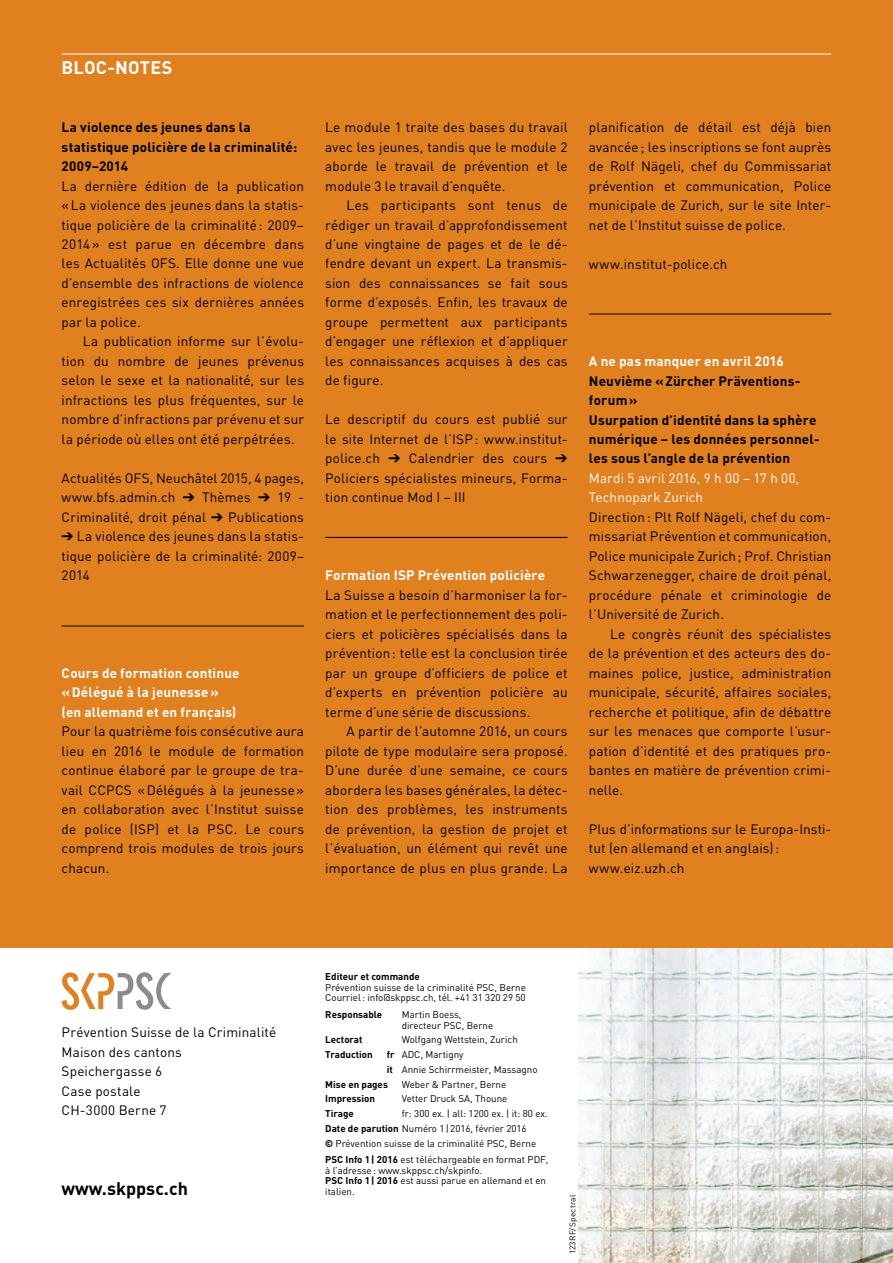
<style>
.page{position:relative;width:893px;height:1263px;background:#fff}
.page>*{position:absolute;margin:0;border:0;box-sizing:border-box;transform-origin:0 0}
.t1{font:700 18px "DIN Weber";color:#000}
.t2{font:700 18px "DIN Weber";color:#fff}
.t3{font:13.5px/19.5px "DIN Weber";letter-spacing:.01em;color:#000;text-align:justify}
.t4{font:700 13.5px/19.5px "DIN Weber";letter-spacing:.015em;color:#000}
.t5{font:700 13.5px/19.5px "DIN Weber";letter-spacing:.015em;color:#fff}
.t6{font:13.5px/19.5px "DIN Weber";letter-spacing:.01em;color:#fff}
.t7{font:9.75px/10.5px "DIN Weber";color:#000}
.t8{font:700 9.75px "DIN Weber";color:#000}
.t9{font:8.25px "DIN Weber";letter-spacing:.03em;color:#000}
.s1{font-weight:700}
.s2{font-weight:900}
</style>
<div class="page">
<img style="left:578px;top:947px;width:315px;height:316px">
<div style="left:0;top:0;width:893px;height:947px;background:#e0801f"></div>
<hr style="left:62px;top:54px;width:769px;height:1px;background:#fff">
<hr style="left:62px;top:626px;width:242px;height:1px;background:#000">
<hr style="left:325px;top:537px;width:243px;height:1px;background:#000">
<hr style="left:589px;top:314px;width:242px;height:1px;background:#000">
<svg style="left:62px;top:972px;width:110px;height:38px"></svg>
<h1 class="t2" style="left:62px;top:55px;width:66px">BLOC-NOTE</h1>
<h1 class="t2" style="left:162px;top:55px;width:12px">S</h1>
<p class="t4" style="left:62px;top:117px;width:237px">La violence des jeunes dans la statistique policière de la criminalité:<br>2009–2014</p>
<p class="t3" style="left:62px;top:176px;width:244px">La dernière édition de la publication «La violence des jeunes dans la statis&shy;tique policière de la criminalité: 2009– 2014 » est parue en décembre dans les Actualités OFS. Elle donne une vue d’ensemble des infractions de violence enregistrées ces six dernières années par la police.</p>
<p class="t3" style="left:62px;top:332px;width:244px;text-indent:21px">La publication informe sur l’évolu&shy;tion du nombre de jeunes prévenus selon le sexe et la nationalité, sur les infractions les plus fréquentes, sur le nombre d’infractions par prévenu et sur la période où elles ont été perpétrées.</p>
<p class="t3" style="left:62px;top:468px;width:244px;text-align:left">Actualités OFS, Neuchâtel 2015, 4 pages, www.bfs.admin.ch ➔ Thèmes ➔ 19 -<br>Criminalité, droit pénal ➔ Publications</p>
<p class="t3" style="left:62px;top:527px;width:244px">➔ La violence des jeunes dans la statis&shy;tique policière de la criminalité: 2009– 2014</p>
<p class="t5" style="left:62px;top:663px;width:180px">Cours de formation continue «Délégué à la jeunesse» (en allemand et en français)</p>
<p class="t3" style="left:62px;top:721px;width:244px">Pour la quatrième fois consécutive aura lieu en 2016 le module de formation continue élaboré par le groupe de tra&shy;vail CCPCS «Délégués à la jeunesse» en collaboration avec l’Institut suisse de police (ISP) et la PSC. Le cours comprend trois modules de trois jours chacun.</p>
<p class="t3" style="left:325px;top:117px;width:244px">Le module 1 traite des bases du travail avec les jeunes, tandis que le module 2 aborde le travail de prévention et le module 3 le travail d’enquête.</p>
<p class="t3" style="left:325px;top:195px;width:244px;text-indent:21px">Les participants sont tenus de rédiger un travail d’approfondissement d’une vingtaine de pages et de le dé&shy;fendre devant un expert. La transmis&shy;sion des connaissances se fait sous forme d’exposés. Enfin, les travaux de groupe permettent aux participants d’engager une réflexion et d’appliquer les connaissances acquises à des cas de figure.</p>
<p class="t3" style="left:325px;top:410px;width:244px;text-align:left">Le descriptif du cours est publié sur le site Internet de l’ISP: www.institut&shy;police.ch ➔ Calendrier des cours ➔ Policiers spécialistes mineurs, Forma&shy;tion continue Mod I – III</p>
<p class="t5" style="left:325px;top:565px;width:221px">Formation ISP Prévention policière</p>
<p class="t3" style="left:325px;top:585px;width:244px">La Suisse a besoin d’harmoniser la for&shy;mation et le perfectionnement des poli&shy;ciers et policières spécialisés dans la prévention: telle est la conclusion tirée par un groupe d’officiers de police et d’experts en prévention policière au terme d’une série de discussions.</p>
<p class="t3" style="left:325px;top:721px;width:244px;text-indent:21px">A partir de l’automne 2016, un cours pilote de type modulaire sera proposé.<br>D’une durée d’une semaine, ce cours abordera les bases générales, la détec&shy;tion des problèmes, les instruments de prévention, la gestion de projet et l’évaluation, un élément qui revêt une importance de plus en plus grande. La</p>
<p class="t3" style="left:589px;top:117px;width:244px">planification de détail est déjà bien avancée; les inscriptions se font auprès de Rolf Nägeli, chef du Commissariat prévention et communication, Police municipale de Zurich, sur le site Inter&shy;net de l’Institut suisse de police.</p>
<p class="t3" style="left:589px;top:254px;width:140px">www.institut- police.ch</p>
<p class="t5" style="left:589px;top:351px;width:196px">A ne pas manquer en avril 2016</p>
<p class="t4" style="left:589px;top:370px;width:232px">Neuvième «Zürcher Präventions&shy;forum»<br>Usurpation d’identité dans la sphère numérique – les données personnel&shy;les sous l’angle de la prévention</p>
<p class="t6" style="left:589px;top:468px;width:212px">Mardi 5 avril 2016, 9 h 00 – 17 h 00,<br>Technopark Zurich</p>
<p class="t3" style="left:589px;top:507px;width:244px">Direction: Plt Rolf Nägeli, chef du com&shy;missariat Prévention et communication, Police municipale Zurich; Prof. Christian Schwarzenegger, chaire de droit pénal, procédure pénale et criminologie de l’Université de Zurich.</p>
<p class="t3" style="left:589px;top:624px;width:244px;text-indent:21px">Le congrès réunit des spécialistes de la prévention et des acteurs des do&shy;maines police, justice, administration municipale, sécurité, affaires sociales, recherche et politique, afin de débattre sur les menaces que comporte l’usur&shy;pation d’identité et des pratiques pro&shy;bantes en matière de prévention crimi&shy;nelle.</p>
<p class="t3" style="left:589px;top:819px;width:244px;text-align:left">Plus d’informations sur le Europa-Insti&shy;tut (en allemand et en anglais): www.eiz.uzh.ch</p>
<p class="t8" style="left:325px;top:970px;width:96px">Editeur et commande</p>
<p class="t7" style="left:325px;top:982px;width:202px">Prévention suisse de la criminalité PSC, Berne<br>Courriel: info@skppsc.ch, tél. +41 31 320 29 50</p>
<p class="t8" style="left:325px;top:1008px;width:58px">Responsable</p>
<p class="t7" style="left:402px;top:1009px;width:93px">Martin Boess, directeur PSC, Berne</p>
<p class="t8" style="left:325px;top:1033px;width:39px">Lectorat</p>
<p class="t7" style="left:402px;top:1034px;width:118px">Wolfgang Wettstein, Zurich</p>
<p class="t8" style="left:325px;top:1048px;width:49px">Traduction</p>
<p class="t7" style="left:387px;top:1049px;width:78px"><span class="s1">fr</span> ADC, Martigny</p>
<p class="t7" style="left:387px;top:1064px;width:152px"><span class="s1">it</span> Annie Schirrmeister, Massagno</p>
<p class="t8" style="left:325px;top:1078px;width:64px">Mise en pages</p>
<p class="t7" style="left:402px;top:1078px;width:106px">Weber &amp; Partner, Berne</p>
<p class="t8" style="left:325px;top:1092px;width:51px">I mpression</p>
<p class="t7" style="left:402px;top:1093px;width:107px">Vetter Druck SA, Thoune</p>
<p class="t8" style="left:325px;top:1107px;width:30px">Tirage</p>
<p class="t3" style="left:62px;top:1022px;width:216px;text-align:left">Prévention Suisse de la Criminalité<br>Maison des cantons<br>Speichergasse 6<br>Case postale<br>CH-3000 Berne 7</p>
<p class="t7" style="left:325px;top:1106px;width:224px;line-height:14.7px;text-indent:76px">fr: 300 ex. | all: 1200 ex. | it: 80 ex.<br><span class="s1">Date de parution</span> Numéro 1|2016, février 2016<br><span class="s2">©</span> Prévention suisse de la criminalité PSC, Berne</p>
<p class="t7" style="left:325px;top:1154px;width:225px"><span class="s1">PSC I nfo 1| 2016</span> est téléchargeable en format PDF, à l’adresse: www.skppsc.ch/skpinfo.<br><span class="s1">PSC Info 1| 2016</span> est aussi parue en allemand et en</p>
<h1 class="t1" style="left:62px;top:1177px;width:128px">www.skppsc.ch</h1>
<p class="t7" style="left:325px;top:1186px;width:31px">italien.</p>
<p class="t9" style="left:567px;top:1254px;width:61px;rotate:-90deg">123RF/Spectral</p>
</div>
